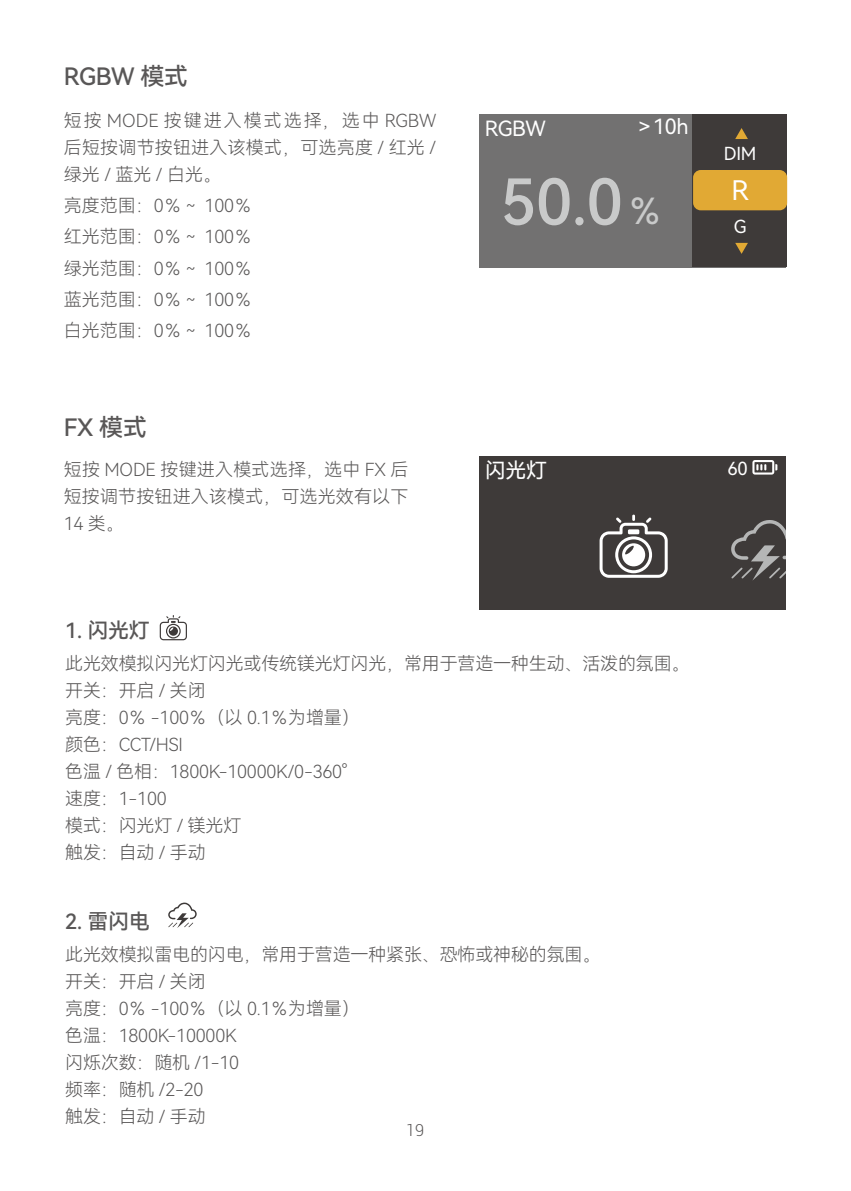
<style>
.page{position:relative;width:851px;height:1191px;background:#fff}
.page>*{position:absolute;margin:0;border:0;box-sizing:border-box;transform-origin:0 0}
.t1{font:63px "Harmony OS Sans SC Medium";color:#c9caca}
.t2{font:27px "Harmony OS Sans SC";color:#fff}
.t3{font:24px "Harmony OS Sans SC Medium";letter-spacing:-.01em;color:#595757}
.t4{font:21px "Harmony OS Sans SC";letter-spacing:-.01em;color:#fff}
.t5{font:21px "Harmony OS Sans SC Medium";letter-spacing:-.01em;color:#595757}
.t6{font:18px/27px "Harmony OS Sans SC Light";letter-spacing:-.01em;color:#595757;text-align:justify}
.t7{font:18px "Harmony OS Sans SC";color:#fff}
.t8{font:300 16.5px "Roboto";color:#595757}
.s1{font-family:"Harmony OS Sans SC";font-size:36px}
</style>
<div class="page">
<svg style="left:160px;top:615px;width:27px;height:25px"></svg>
<svg style="left:168px;top:902px;width:29px;height:26px"></svg>
<div style="left:479px;top:457px;width:306px;height:153px;background:#3e3a39"></div>
<svg style="left:731px;top:520px;width:55px;height:60px"></svg>
<svg style="left:752px;top:460px;width:25px;height:14px"></svg>
<div style="left:785px;top:523px;width:17px;height:86px;background:#fff"></div>
<svg style="left:599px;top:514px;width:68px;height:64px"></svg>
<div style="left:479px;top:115px;width:306px;height:153px;background:#727171"></div>
<div style="left:692px;top:115px;width:94px;height:152px;background:#3e3a39"></div>
<svg style="left:735px;top:243px;width:12px;height:11px"></svg>
<svg style="left:735px;top:128px;width:12px;height:11px"></svg>
<div style="left:693px;top:170px;width:94px;height:40px;background:#e1a934;border-radius:8px"></div>
<h3 class="t3" style="left:64px;top:60px;width:126px">RGBW 模式</h3>
<p class="t6" style="left:64px;top:106px;width:374px">短按 MODE 按键进入模式选择，选中 RGBW后短按调节按钮进入该模式，可选亮度 / 红光 /绿光 / 蓝光 / 白光。</p>
<p class="t6" style="left:64px;top:189px;width:190px;line-height:31.2px">亮度范围：0％～ 100％红光范围：0％～ 100％绿光范围：0％～ 100％蓝光范围：0％～ 100％白光范围：0％～ 100％</p>
<h3 class="t3" style="left:64px;top:410px;width:85px">FX 模式</h3>
<p class="t6" style="left:64px;top:456px;width:346px">短按 MODE 按键进入模式选择，选中 FX 后短按调节按钮进入该模式，可选光效有以下14 类。</p>
<p class="t5" style="left:65px;top:616px;width:86px">1. 闪光灯</p>
<p class="t4" style="left:484px;top:114px;width:63px">RGBW</p>
<p class="t4" style="left:634px;top:112px;width:56px">＞10h</p>
<h1 class="t1" style="left:500px;top:158px;width:160px">50.0 <span class="s1">%</span></h1>
<p class="t7" style="left:723px;top:141px;width:34px">DIM</p>
<h2 class="t2" style="left:731px;top:171px;width:19px">R</h2>
<p class="t7" style="left:733px;top:214px;width:14px">G</p>
<p class="t4" style="left:484px;top:456px;width:64px">闪光灯</p>
<p class="t7" style="left:727px;top:456px;width:22px">60</p>
<p class="t6" style="left:65px;top:650px;width:625px;text-align:left">此光效模拟闪光灯闪光或传统镁光灯闪光，常用于营造一种生动、活泼的氛围。开关：开启 / 关闭<br>亮度：0％ -100％（以 0.1％为增量）<br>颜色：CCT/HSI<br>色温 / 色相：1800K-10000K/0-360°<br>速度：1-100<br>模式：闪光灯 / 镁光灯<br>触发：自动 / 手动</p>
<p class="t5" style="left:65px;top:906px;width:86px">2. 雷闪电</p>
<p class="t6" style="left:65px;top:940px;width:536px;text-align:left">此光效模拟雷电的闪电，常用于营造一种紧张、恐怖或神秘的氛围。开关：开启 / 关闭<br>亮度：0％ -100％（以 0.1％为增量）<br>色温：1800K-10000K<br>闪烁次数：随机 /1-10<br>频率：随机 /2-20<br>触发：自动 / 手动</p>
<p class="t8" style="left:406px;top:1118px;width:20px">19</p>
</div>
